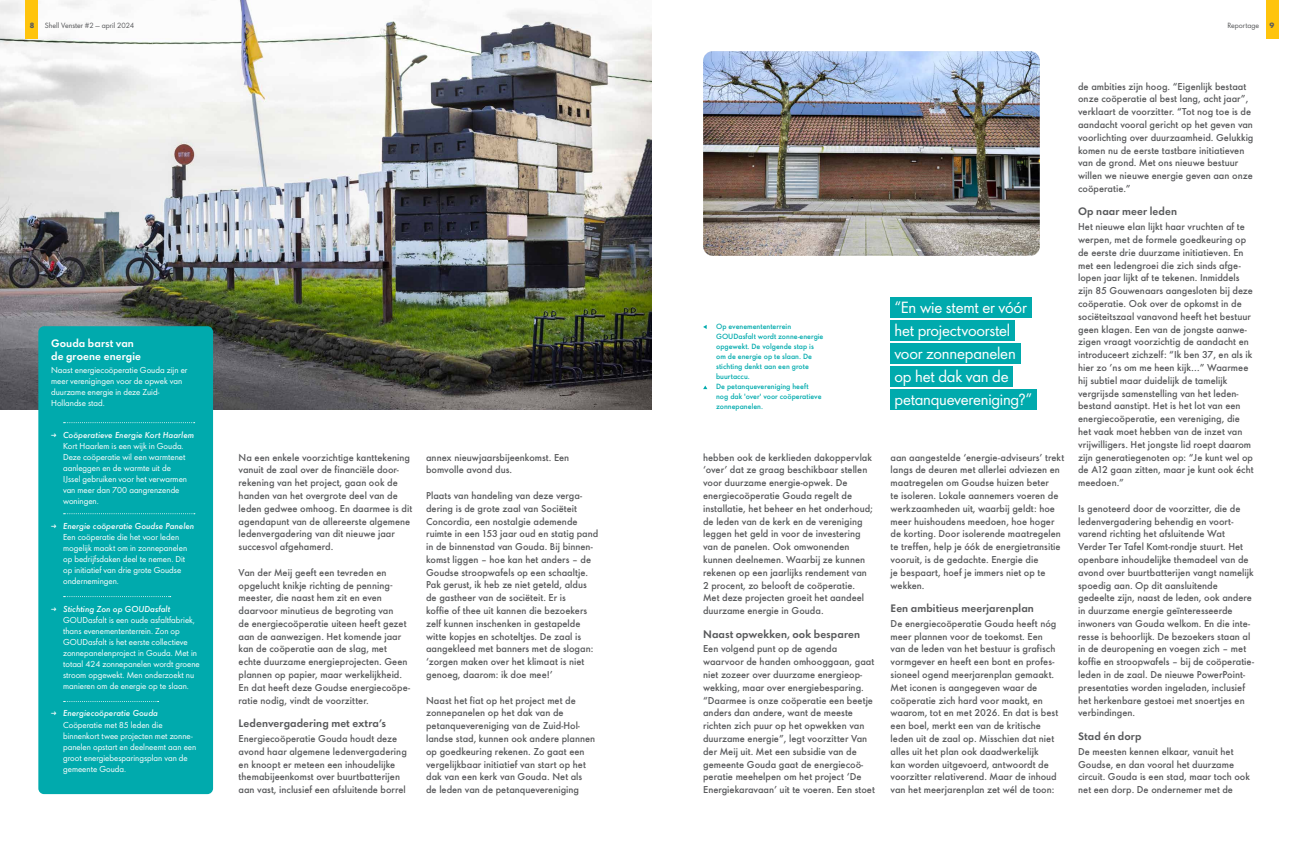
<style>
.page{position:relative;width:1304px;height:851px;background:#fff}
.page>*{position:absolute;margin:0;border:0;box-sizing:border-box;transform-origin:0 0}
.t1{font:15px/23px "Shell";letter-spacing:-.015em;color:#fff}
.t2{font:800 10px "Shell";letter-spacing:.01em;color:#58595b}
.t3{font:800 10px/12.2px "Shell";letter-spacing:.01em;color:#fff}
.t4{font:500 9.2px/12.8px "Shell";color:#58595b}
.t5{font:8px/11px "Shell";color:#fff}
.t6{font:500 7px/10px "Shell";color:#00aaad}
.t7{font:7px "Shell";color:#58595b}
.t8{font:700 7px "Shell";color:#58595b}
.s1{font-family:"Europa";font-weight:700;font-size:7px}
.s2{font-weight:500;font-style:italic}
</style>
<div class="page">
<img style="left:0;top:0;width:652px;height:409px">
<div style="left:38px;top:326px;width:175px;height:468px;background:#00aaad;border-radius:6px"></div>
<svg style="left:64px;top:422px;width:131px;height:1px"></svg>
<svg style="left:64px;top:513px;width:131px;height:1px"></svg>
<svg style="left:64px;top:596px;width:107px;height:1px"></svg>
<img style="left:703px;top:51px;width:337px;height:205px">
<svg style="left:703px;top:325px;width:4px;height:4px"></svg>
<div style="left:890px;top:297px;width:141px;height:21px;background:#00aaad"></div>
<div style="left:890px;top:320px;width:125px;height:21px;background:#00aaad"></div>
<div style="left:890px;top:343px;width:130px;height:21px;background:#00aaad"></div>
<div style="left:890px;top:366px;width:123px;height:21px;background:#00aaad"></div>
<div style="left:890px;top:389px;width:147px;height:21px;background:#00aaad"></div>
<div style="left:26px;top:0;width:12px;height:38px;background:#ffc40c"></div>
<div style="left:1266px;top:0;width:12px;height:38px;background:#ffc40c"></div>
<p class="t8" style="left:30px;top:20px;width:6px">8</p>
<p class="t7" style="left:45px;top:20px;width:91px">Shell Venster #2 — april 2024</p>
<p class="t7" style="left:1227px;top:20px;width:33px">Reportage</p>
<p class="t8" style="left:1270px;top:20px;width:6px">9</p>
<p class="t3" style="left:51px;top:336px;width:91px">Gouda barst van de groene energie</p>
<p class="t5" style="left:51px;top:363px;width:138px">Naast energiecoöperatie Gouda zijn er meer verenigingen voor de opwek van duurzame energie in deze Zuid-<br>Hollandse stad.</p>
<p class="t5" style="left:63px;top:428px;width:133px;text-indent:-12px"><span class="s1">→</span> <span class="s2">Coöperatieve Energie Kort Haarlem<br></span>Kort Haarlem is een wijk in Gouda.<br>Deze coöperatie wil een warmtenet aanleggen en de warmte uit de<br>IJssel gebruiken voor het verwarmen van meer dan 700 aangrenzende woningen.</p>
<p class="t5" style="left:63px;top:519px;width:133px;text-indent:-12px"><span class="s1">→</span> <span class="s2">Energie coöperatie Goudse Panelen<br></span>Een coöperatie die het voor leden mogelijk maakt om in zonnepanelen op bedrijfsdaken deel te nemen. Dit op initiatief van drie grote Goudse ondernemingen.</p>
<p class="t5" style="left:63px;top:602px;width:138px;text-indent:-12px"><span class="s1">→</span> <span class="s2">Stichting Zon op GOUDasfalt </span>GOUDasfalt is een oude asfaltfabriek, thans evenemententerrein. Zon op GOUDasfalt is het eerste collectieve zonnepanelenproject in Gouda. Met in totaal 424 zonnepanelen wordt groene stroom opgewekt. Men onderzoekt nu manieren om de energie op te slaan.</p>
<p class="t5" style="left:63px;top:707px;width:135px;text-indent:-12px"><span class="s1">→</span> <span class="s2">Energiecoöperatie Gouda<br></span>Coöperatie met 85 leden die binnenkort twee projecten met zonne&shy;panelen opstart en deelneemt aan een groot energiebesparingsplan van de gemeente Gouda.</p>
<p class="t4" style="left:239px;top:449px;width:175px">Na een enkele voorzichtige kanttekening vanuit de zaal over de financiële door&shy;rekening van het project, gaan ook de handen van het overgrote deel van de leden gedwee omhoog. En daarmee is dit agendapunt van de allereerste algemene ledenvergadering van dit nieuwe jaar succesvol afgehamerd.</p>
<p class="t4" style="left:239px;top:565px;width:173px">Van der Meij geeft een tevreden en opgelucht knikje richting de penning&shy;meester, die naast hem zit en even daarvoor minutieus de begroting van<br>de energiecoöperatie uiteen heeft gezet aan de aanwezigen. Het komende jaar kan de coöperatie aan de slag, met echte duurzame energieprojecten. Geen plannen op papier, maar werkelijkheid.<br>En dat heeft deze Goudse energiecoöpe&shy;ratie nodig, vindt de voorzitter.</p>
<p class="t2" style="left:239px;top:715px;width:149px">Ledenvergadering met extra’s</p>
<p class="t4" style="left:239px;top:731px;width:170px">Energiecoöperatie Gouda houdt deze avond haar algemene ledenvergadering en knoopt er meteen een inhoudelijke themabijeenkomst over buurtbatterijen aan vast, inclusief een afsluitende borrel</p>
<p class="t4" style="left:426px;top:450px;width:145px">annex nieuwjaarsbijeenkomst. Een bomvolle avond dus.</p>
<p class="t4" style="left:426px;top:488px;width:174px">Plaats van handeling van deze verga&shy;dering is de grote zaal van Sociëteit Concordia, een nostalgie ademende ruimte in een 153 jaar oud en statig pand in de binnenstad van Gouda. Bij binnen&shy;komst liggen – hoe kan het anders – de Goudse stroopwafels op een schaaltje.<br>Pak gerust, ik heb ze niet geteld, aldus de gastheer van de sociëteit. Er is<br>koffie of thee uit kannen die bezoekers zelf kunnen inschenken in gestapelde witte kopjes en schoteltjes. De zaal is aangekleed met banners met de slogan: ‘zorgen maken over het klimaat is niet genoeg, daarom: ik doe mee!’</p>
<p class="t4" style="left:426px;top:692px;width:171px">Naast het fiat op het project met de zonnepanelen op het dak van de petanquevereniging van de Zuid-Hol&shy;landse stad, kunnen ook andere plannen op goedkeuring rekenen. Zo gaat een vergelijkbaar initiatief van start op het dak van een kerk van Gouda. Net als<br>de leden van de petanquevereniging</p>
<p class="t6" style="left:716px;top:321px;width:109px">Op evenemententerrein<br>GOUDasfalt wordt zonne-energie opgewekt. De volgende stap is om de energie op te slaan. De stichting denkt aan een grote buurtaccu.<br>De petanquevereniging heeft<br>nog dak 'over' voor coöperatieve zonnepanelen.</p>
<p class="t4" style="left:703px;top:450px;width:171px">hebben ook de kerklieden dakoppervlak ‘over’ dat ze graag beschikbaar stellen voor duurzame energie-opwek. De energiecoöperatie Gouda regelt de installatie, het beheer en het onderhoud; de leden van de kerk en de vereniging leggen het geld in voor de investering van de panelen. Ook omwonenden kunnen deelnemen. Waarbij ze kunnen rekenen op een jaarlijks rendement van 2 procent, zo belooft de coöperatie.<br>Met deze projecten groeit het aandeel duurzame energie in Gouda.</p>
<p class="t2" style="left:703px;top:625px;width:159px">Naast opwekken, ook besparen</p>
<p class="t4" style="left:703px;top:641px;width:173px">Een volgend punt op de agenda waarvoor de handen omhooggaan, gaat niet zozeer over duurzame energieop&shy;wekking, maar over energiebesparing. “Daarmee is onze coöperatie een beetje anders dan andere, want de meeste richten zich puur op het opwekken van duurzame energie”, legt voorzitter Van der Meij uit. Met een subsidie van de gemeente Gouda gaat de energiecoö&shy;peratie meehelpen om het project ‘De Energiekaravaan’ uit te voeren. Een stoet</p>
<h1 class="t1" style="left:894px;top:294px;width:140px">“En wie stemt er vóór het projectvoorstel voor zonnepanelen op het dak van de petanquevereniging?”</h1>
<p class="t4" style="left:891px;top:449px;width:175px">aan aangestelde ‘energie-adviseurs’ trekt langs de deuren met allerlei adviezen en maatregelen om Goudse huizen beter<br>te isoleren. Lokale aannemers voeren de werkzaamheden uit, waarbij geldt: hoe meer huishoudens meedoen, hoe hoger de korting. Door isolerende maatregelen te treffen, help je óók de energietransitie vooruit, is de gedachte. Energie die<br>je bespaart, hoef je immers niet op te wekken.</p>
<p class="t2" style="left:891px;top:600px;width:145px">Een ambitieus meerjarenplan</p>
<p class="t4" style="left:891px;top:616px;width:169px">De energiecoöperatie Gouda heeft nóg meer plannen voor de toekomst. Een van de leden van het bestuur is grafisch vormgever en heeft een bont en profes&shy;sioneel ogend meerjarenplan gemaakt.<br>Met iconen is aangegeven waar de coöperatie zich hard voor maakt, en waarom, tot en met 2026. En dat is best een boel, merkt een van de kritische leden uit de zaal op. Misschien dat niet alles uit het plan ook daadwerkelijk<br>kan worden uitgevoerd, antwoordt de voorzitter relativerend. Maar de inhoud van het meerjarenplan zet wél de toon:</p>
<p class="t4" style="left:1078px;top:79px;width:177px">de ambities zijn hoog. “Eigenlijk bestaat onze coöperatie al best lang, acht jaar”, verklaart de voorzitter. “Tot nog toe is de aandacht vooral gericht op het geven van voorlichting over duurzaamheid. Gelukkig komen nu de eerste tastbare initiatieven van de grond. Met ons nieuwe bestuur willen we nieuwe energie geven aan onze coöperatie.”</p>
<p class="t2" style="left:1078px;top:203px;width:100px">Op naar meer leden</p>
<p class="t4" style="left:1078px;top:219px;width:177px">Het nieuwe elan lijkt haar vruchten af te werpen, met de formele goedkeuring op de eerste drie duurzame initiatieven. En met een ledengroei die zich sinds afge&shy;lopen jaar lijkt af te tekenen. Inmiddels zijn 85 Gouwenaars aangesloten bij deze coöperatie. Ook over de opkomst in de sociëteitszaal vanavond heeft het bestuur geen klagen. Een van de jongste aanwe&shy;zigen vraagt voorzichtig de aandacht en introduceert zichzelf: “Ik ben 37, en als ik hier zo ’ns om me heen kijk…” Waarmee hij subtiel maar duidelijk de tamelijk vergrijsde samenstelling van het leden&shy;bestand aanstipt. Het is het lot van een energiecoöperatie, een vereniging, die het vaak moet hebben van de inzet van vrijwilligers. Het jongste lid roept daarom zijn generatiegenoten op: “Je kunt wel op de A12 gaan zitten, maar je kunt ook écht meedoen.”</p>
<p class="t4" style="left:1078px;top:501px;width:177px">Is genoteerd door de voorzitter, die de ledenvergadering behendig en voort&shy;varend richting het afsluitende Wat Verder Ter Tafel Komt-rondje stuurt. Het openbare inhoudelijke themadeel van de avond over buurtbatterijen vangt namelijk spoedig aan. Op dit aansluitende gedeelte zijn, naast de leden, ook andere in duurzame energie geïnteresseerde inwoners van Gouda welkom. En die inte&shy;resse is behoorlijk. De bezoekers staan al in de deuropening en voegen zich – met koffie en stroopwafels – bij de coöperatie&shy;leden in de zaal. De nieuwe PowerPoint&shy;presentaties worden ingeladen, inclusief het herkenbare gestoei met snoertjes en verbindingen.</p>
<p class="t2" style="left:1078px;top:727px;width:65px">Stad én dorp</p>
<p class="t4" style="left:1078px;top:744px;width:173px">De meesten kennen elkaar, vanuit het Goudse, en dan vooral het duurzame circuit. Gouda is een stad, maar toch ook net een dorp. De ondernemer met de</p>
</div>
